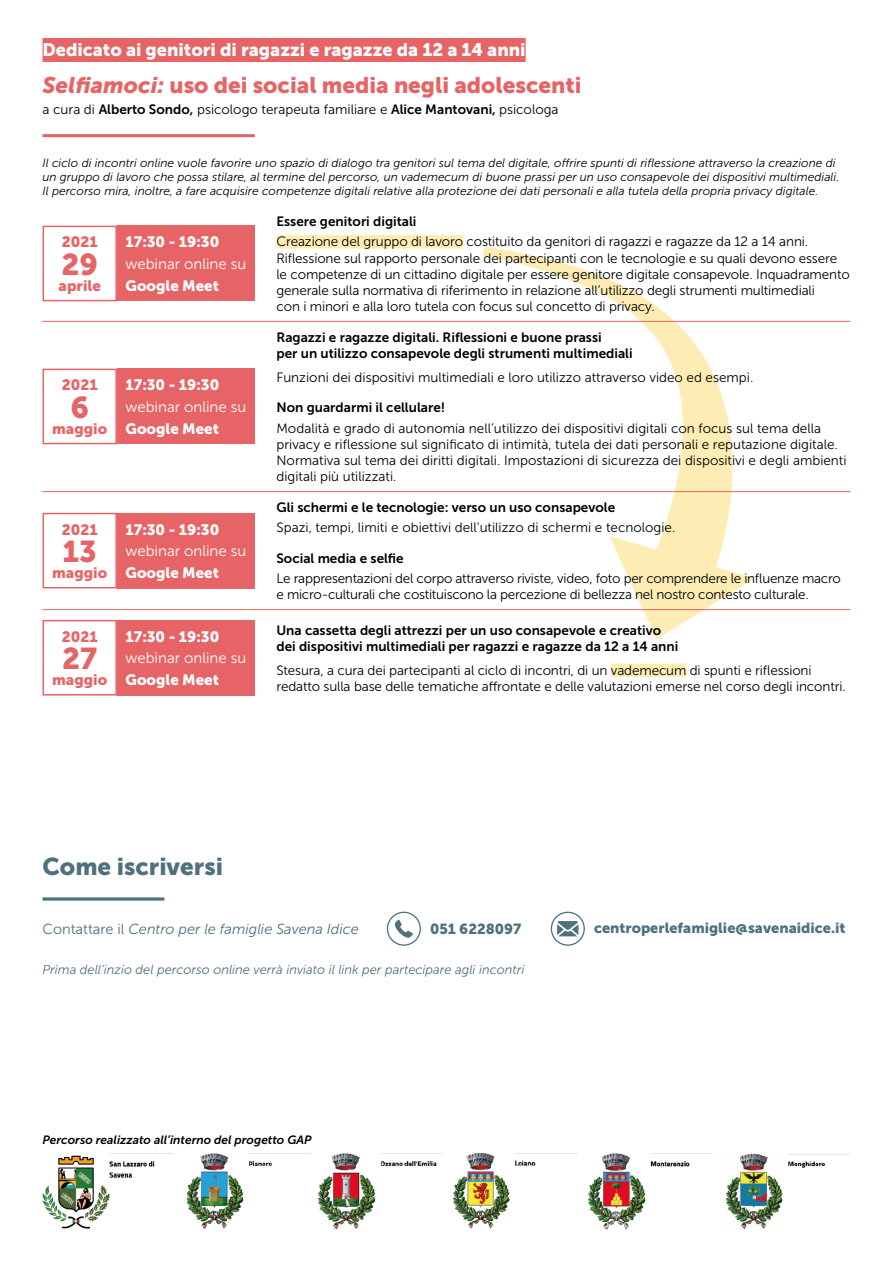
<style>
.page{position:relative;width:893px;height:1263px;background:#fff}
.page>*{position:absolute;margin:0;border:0;box-sizing:border-box;transform-origin:0 0}
.t1{font:30px "Museo Sans 900";color:#e76466}
.t2{font:24.3px "Museo Sans 900";color:#4f707f}
.t3{font:22.5px "Museo Sans 900";color:#e76466}
.t4{font:18px "Museo Sans 900";color:#fff}
.t5{font:15px "Museo Sans 900";color:#fff}
.t6{font:15px "Museo Sans 300";color:#fff}
.t7{font:15px "Museo Sans 900";color:#e76466}
.t8{font:14.55px "Museo Sans 900";color:#4f707f}
.t9{font:italic 14.55px "Museo Sans 300";color:#4f707f}
.t10{font:13.5px/16.2px "Museo Sans 300";letter-spacing:-.01em;color:#000}
.t11{font:13.5px/16.2px "Museo Sans 700";color:#000}
.t12{font:italic 12.9px "Museo Sans 300";color:#4f707f}
.t13{font:italic 12px/14.4px "Museo Sans 300";color:#000}
.t14{font:italic 12px "Museo Sans 700";color:#000}
.s1{font-style:italic}
.s2{font-family:"Museo Sans 700"}
.s3{font-style:normal}
</style>
<div class="page">
<svg style="left:482px;top:247px;width:273px;height:392px"></svg>
<div style="left:43px;top:38px;width:483px;height:24px;background:#e76466"></div>
<hr style="left:43px;top:134px;width:212px;height:3px;background:#e76466">
<hr style="left:43px;top:321px;width:807px;height:1px;background:#e76466">
<hr style="left:43px;top:491px;width:807px;height:1px;background:#e76466">
<hr style="left:43px;top:609px;width:807px;height:1px;background:#e76466">
<div style="left:117px;top:226px;width:138px;height:75px;background:#e76466"></div>
<div style="left:43px;top:226px;width:74px;height:75px;border:2px solid #e76466"></div>
<div style="left:276px;top:235px;width:187px;height:14px;background:#fdecb3"></div>
<div style="left:117px;top:369px;width:138px;height:75px;background:#e76466"></div>
<div style="left:43px;top:369px;width:74px;height:75px;border:2px solid #e76466"></div>
<div style="left:117px;top:513px;width:138px;height:75px;background:#e76466"></div>
<div style="left:43px;top:513px;width:74px;height:75px;border:2px solid #e76466"></div>
<div style="left:117px;top:620px;width:138px;height:75px;background:#e76466"></div>
<div style="left:43px;top:620px;width:74px;height:75px;border:2px solid #e76466"></div>
<div style="left:611px;top:663px;width:75px;height:14px;background:#fdecb3"></div>
<img style="left:43px;top:1153px;width:807px;height:77px">
<svg style="left:43px;top:897px;width:121px;height:4px"></svg>
<div style="left:387px;top:912px;width:34px;height:34px;border:1px solid #4f707f;border-radius:16px"></div>
<svg style="left:395px;top:920px;width:18px;height:18px"></svg>
<div style="left:551px;top:912px;width:34px;height:34px;border:1px solid #4f707f;border-radius:16px"></div>
<svg style="left:557px;top:921px;width:21px;height:15px"></svg>
<h3 class="t4" style="left:43px;top:39px;width:485px">Dedicato ai genitori di ragazzi e ragazze da 12 a 14 anni</h3>
<h3 class="t3" style="left:43px;top:73px;width:541px"><span class="s1">Selfiamoci:</span> uso dei social media negli adolescenti</h3>
<p class="t10" style="left:43px;top:101px;width:518px">a cura di <span class="s2">Alberto Sondo,</span> psicologo terapeuta familiare e <span class="s2">Alice Mantovani,</span> psicologa</p>
<p class="t13" style="left:43px;top:155px;width:798px">Il ciclo di incontri online vuole favorire uno spazio di dialogo tra genitori sul tema del digitale, offrire spunti di riflessione attraverso la creazione di un gruppo di lavoro che possa stilare, al termine del percorso, un vademecum di buone prassi per un uso consapevole dei dispositivi multimediali.<br>Il percorso mira, inoltre, a fare acquisire competenze digitali relative alla protezione dei dati personali e alla tutela della propria privacy digitale.</p>
<p class="t7" style="left:62px;top:234px;width:37px">2021</p>
<h1 class="t1" style="left:61px;top:247px;width:38px">29</h1>
<p class="t7" style="left:59px;top:277px;width:44px">aprile</p>
<p class="t5" style="left:125px;top:234px;width:95px">17:30 - 19:30</p>
<p class="t6" style="left:125px;top:256px;width:122px">webinar online su</p>
<p class="t5" style="left:125px;top:277px;width:95px">Google Meet</p>
<p class="t11" style="left:276px;top:213px;width:142px">Essere genitori digitali</p>
<p class="t10" style="left:276px;top:234px;width:575px">Creazione del gruppo di lavoro costituito da genitori di ragazzi e ragazze da 12 a 14 anni.<br>Riflessione sul rapporto personale dei partecipanti con le tecnologie e su quali devono essere le competenze di un cittadino digitale per essere genitore digitale consapevole. Inquadramento generale sulla normativa di riferimento in relazione all’utilizzo degli strumenti multimediali<br>con i minori e alla loro tutela con focus sul concetto di privacy.</p>
<p class="t11" style="left:276px;top:329px;width:358px">Ragazzi e ragazze digitali. Riflessioni e buone prassi<br>per un utilizzo consapevole degli strumenti multimediali</p>
<p class="t7" style="left:62px;top:377px;width:37px">2021</p>
<h1 class="t1" style="left:70px;top:390px;width:20px">6</h1>
<p class="t7" style="left:52px;top:420px;width:57px">maggio</p>
<p class="t5" style="left:125px;top:377px;width:95px">17:30 - 19:30</p>
<p class="t6" style="left:125px;top:399px;width:122px">webinar online su</p>
<p class="t5" style="left:125px;top:420px;width:95px">Google Meet</p>
<p class="t10" style="left:276px;top:369px;width:478px">Funzioni dei dispositivi multimediali e loro utilizzo attraverso video ed esempi.</p>
<p class="t10" style="left:276px;top:420px;width:572px">Modalità e grado di autonomia nell’utilizzo dei dispositivi digitali con focus sul tema della privacy e riflessione sul significato di intimità, tutela dei dati personali e reputazione digitale.<br>Normativa sul tema dei diritti digitali. Impostazioni di sicurezza dei dispositivi e degli ambienti digitali più utilizzati.</p>
<p class="t11" style="left:276px;top:400px;width:170px">Non guardarmi il cellulare!</p>
<p class="t7" style="left:62px;top:521px;width:37px">2021</p>
<h1 class="t1" style="left:63px;top:534px;width:36px">13</h1>
<p class="t7" style="left:52px;top:564px;width:57px">maggio</p>
<p class="t5" style="left:125px;top:521px;width:95px">17:30 - 19:30</p>
<p class="t6" style="left:125px;top:543px;width:122px">webinar online su</p>
<p class="t5" style="left:125px;top:564px;width:95px">Google Meet</p>
<p class="t11" style="left:276px;top:499px;width:340px">Gli schermi e le tecnologie: verso un uso consapevole</p>
<p class="t11" style="left:276px;top:550px;width:129px">Social media e selfie</p>
<p class="t10" style="left:276px;top:520px;width:400px">Spazi, tempi, limiti e obiettivi dell’utilizzo di schermi e tecnologie.</p>
<p class="t10" style="left:276px;top:571px;width:566px">Le rappresentazioni del corpo attraverso riviste, video, foto per comprendere le influenze macro e micro-culturali che costituiscono la percezione di bellezza nel nostro contesto culturale.</p>
<p class="t7" style="left:62px;top:628px;width:37px">2021</p>
<h1 class="t1" style="left:62px;top:641px;width:37px">27</h1>
<p class="t7" style="left:52px;top:671px;width:57px">maggio</p>
<p class="t5" style="left:125px;top:628px;width:95px">17:30 - 19:30</p>
<p class="t11" style="left:276px;top:622px;width:403px">Una cassetta degli attrezzi per un uso consapevole e creativo dei dispositivi multimediali per ragazzi e ragazze da 12 a 14 anni</p>
<p class="t10" style="left:276px;top:662px;width:571px">Stesura, a cura dei partecipanti al ciclo di incontri, di un vademecum di spunti e riflessioni redatto sulla base delle tematiche affrontate e delle valutazioni emerse nel corso degli incontri.</p>
<p class="t6" style="left:125px;top:650px;width:122px">webinar online su</p>
<p class="t5" style="left:125px;top:671px;width:95px">Google Meet</p>
<h2 class="t2" style="left:43px;top:853px;width:182px">Come iscriversi</h2>
<p class="t9" style="left:43px;top:921px;width:318px"><span class="s3">Contattare il</span> Centro per le famiglie Savena Idice</p>
<p class="t8" style="left:430px;top:920px;width:93px">051 6228097</p>
<p class="t8" style="left:594px;top:919px;width:253px">centroperlefamiglie@savenaidice.it</p>
<p class="t12" style="left:43px;top:962px;width:483px">Prima dell’inzio del percorso online verrà inviato il link per partecipare agli incontri</p>
<p class="t14" style="left:43px;top:1133px;width:270px">Percorso realizzato all’interno del progetto GAP</p>
</div>
